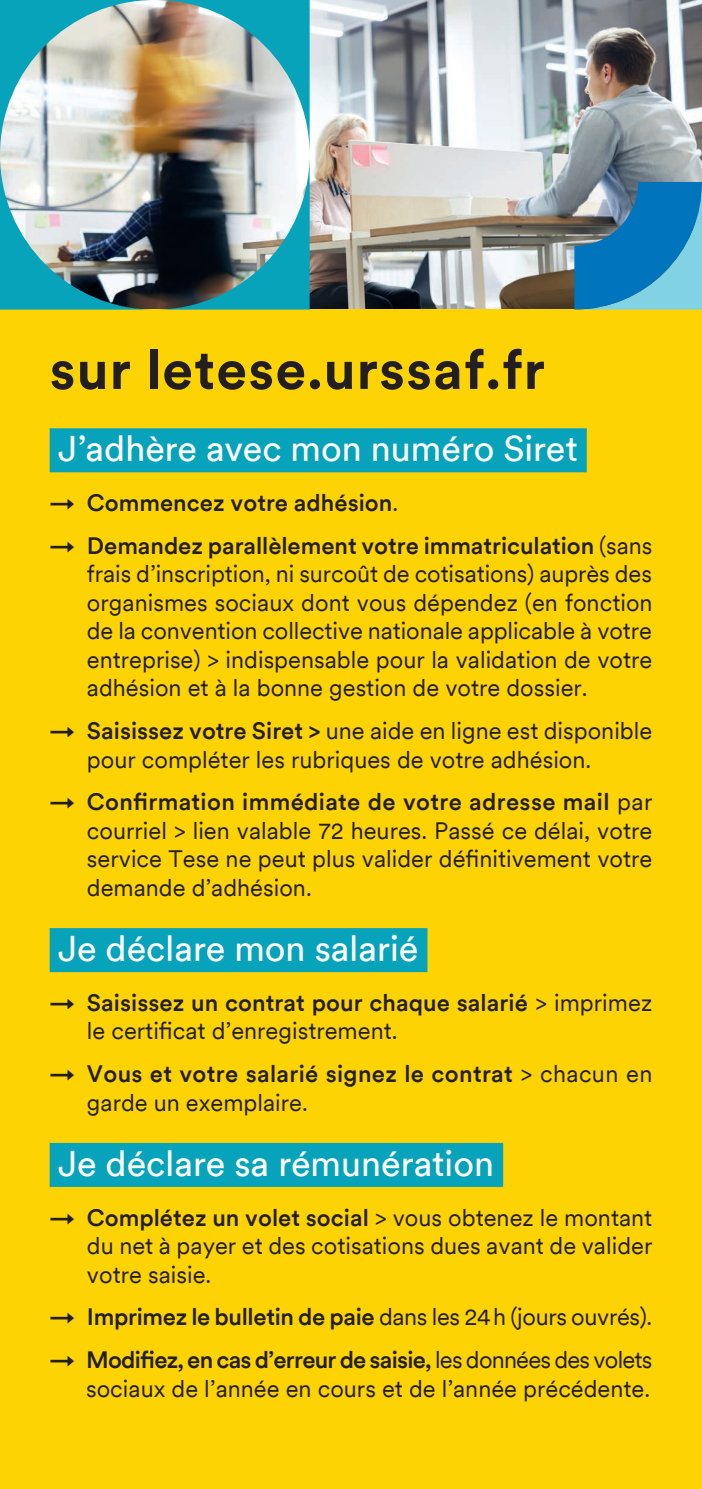
<style>
.page{position:relative;width:702px;height:1489px;background:#fff}
.page>*{position:absolute;margin:0;border:0;box-sizing:border-box;transform-origin:0 0}
.Titre_jaune{font:700 55px "Circular";letter-spacing:.02em;color:#231f20}
.t1{font:35.75px "Circular";color:#fff}
.Texte{font:23.75px/28.5px "Circular";color:#231f20;text-align:justify}
.Texte_condense{font:23.75px/28.5px "Circular";color:#231f20}
.Texte-2{font:500 23.75px/28.5px "Circular";color:#231f20}
.s1{font-weight:400}
.s2{font-weight:500}
</style>
<div class="page">
<img style="left:309px;top:0;width:393px;height:309px">
<div style="left:0;top:309px;width:702px;height:1179px;background:#fed304"></div>
<div style="left:50px;top:428px;width:536px;height:44px;background:#06a3bb"></div>
<div style="left:50px;top:928px;width:377px;height:44px;background:#06a3bb"></div>
<div style="left:50px;top:1142px;width:453px;height:44px;background:#06a3bb"></div>
<svg style="left:574px;top:182px;width:128px;height:127px;background:#348bba"></svg>
<img style="left:0;top:0;width:309px;height:309px">
<p class="Titre_jaune" style="left:50px;top:332px;width:497px">sur letese.urssaf.fr</p>
<p class="t1" style="left:58px;top:425px;width:521px">J’adhère avec mon numéro Siret</p>
<p class="Texte-2" style="left:50px;top:487px;width:350px">→ Commencez votre adhésion<span class="s1">.</span></p>
<p class="Texte" style="left:87px;top:530px;width:567px;text-indent:-37px"><span class="s2">→ Demandez parallèlement votre immatriculation</span> (sans frais d’inscription, ni surcoût de cotisations) auprès des organismes sociaux dont vous dépendez (en fonction de la convention collective nationale applicable à votre entreprise) &gt; indispensable pour la validation de votre adhésion et à la bonne gestion de votre dossier.</p>
<p class="Texte_condense" style="left:87px;top:715px;width:567px;text-indent:-37px"><span class="s2">→ Saisissez votre Siret &gt;</span> une aide en ligne est disponible pour compléter les rubriques de votre adhésion.</p>
<p class="Texte_condense" style="left:87px;top:786px;width:567px;text-align:justify;text-indent:-37px"><span class="s2">→ Confirmation immédiate de votre adresse mail</span> par courriel &gt; lien valable 72 heures. Passé ce délai, votre service Tese ne peut plus valider définitivement votre demande d’adhésion.</p>
<p class="t1" style="left:58px;top:924px;width:362px">Je déclare mon salarié</p>
<p class="Texte" style="left:87px;top:987px;width:567px;text-indent:-37px"><span class="s2">→ Saisissez un contrat pour chaque salarié</span> &gt; imprimez le certificat d’enregistrement.</p>
<p class="Texte-2" style="left:87px;top:1058px;width:567px;text-indent:-37px">→ Vous et votre salarié signez le contrat <span class="s1">&gt; chacun en garde un exemplaire.</span></p>
<p class="t1" style="left:58px;top:1139px;width:438px">Je déclare sa rémunération</p>
<p class="Texte" style="left:87px;top:1202px;width:567px;text-indent:-37px"><span class="s2">→ Complétez un volet social</span> &gt; vous obtenez le montant du net à payer et des cotisations dues avant de valider votre saisie.</p>
<p class="Texte-2" style="left:50px;top:1301px;width:604px">→ Imprimez le bulletin de paie <span class="s1">dans les 24h (jours ouvrés).</span></p>
<p class="Texte" style="left:50px;top:1344px;width:604px;text-align:right"><span class="s2">→ Modifiez, en cas d’erreur de saisie,</span> les données des volets sociaux de l’année en cours et de l’année précédente.</p>
</div>
